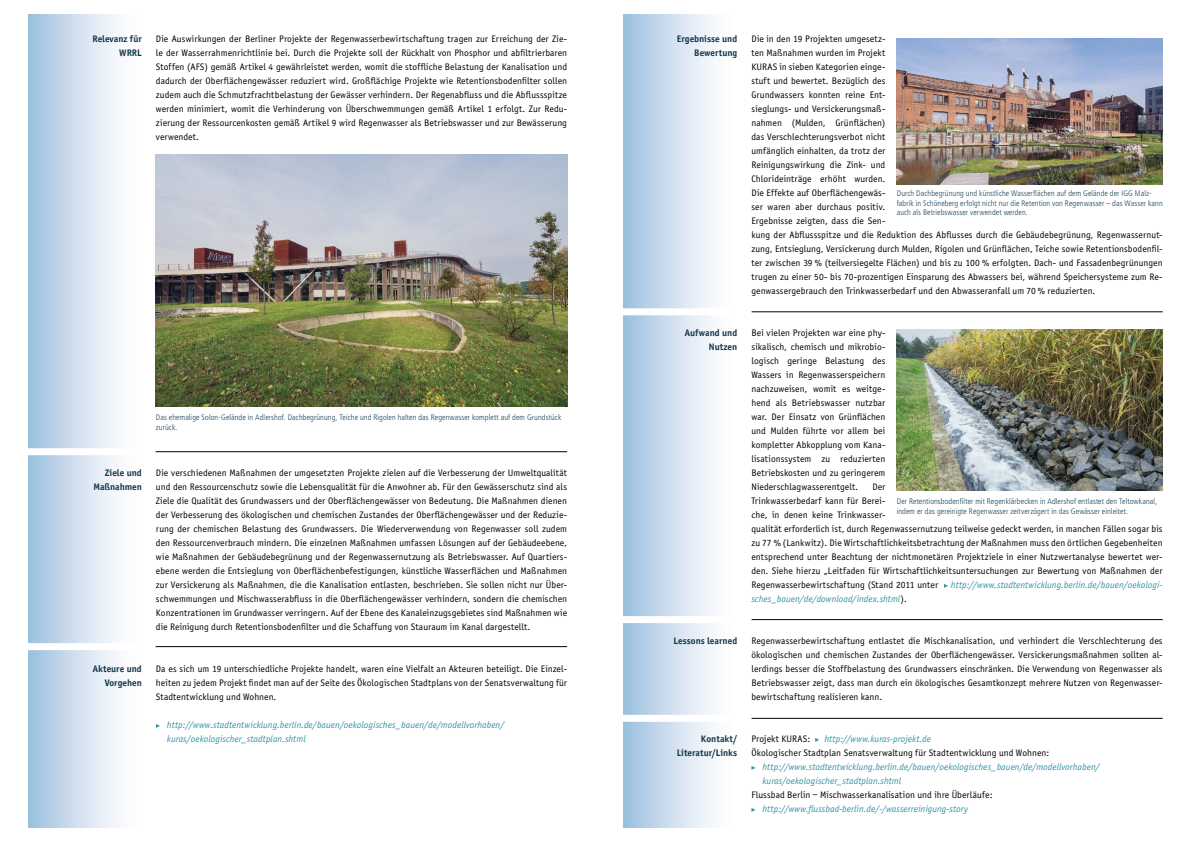
<style>
.page{position:relative;width:1191px;height:842px;background:#fff}
.page>*{position:absolute;margin:0;border:0;box-sizing:border-box;transform-origin:0 0}
.body{font:9.8px/14px "Officina Sans";letter-spacing:.01em;color:#000;text-align:justify}
.body-2{font:italic 9.8px "Officina Sans";letter-spacing:.005em;color:#3296a7}
.body_fett{font:700 9.8px/14px "Officina Sans";color:#13374e;text-align:right}
.bildunterschrift{font:300 condensed 8px/9.6px "Frutiger";letter-spacing:.015em;color:#19425d}
.s1{font-style:normal;color:#000}
</style>
<div class="page">
<div style="left:624px;top:14px;width:113px;height:814px;background:linear-gradient(to right,#a1c2e0,#fff)"></div>
<div style="left:28px;top:14px;width:114px;height:814px;background:linear-gradient(to right,#a1c2e0,#fff)"></div>
<img style="left:156px;top:154px;width:411px;height:252px">
<svg style="left:156px;top:724px;width:4px;height:4px"></svg>
<svg style="left:944px;top:584px;width:4px;height:4px"></svg>
<img style="left:896px;top:38px;width:266px;height:147px">
<img style="left:896px;top:330px;width:266px;height:160px">
<svg style="left:815px;top:738px;width:4px;height:4px"></svg>
<svg style="left:751px;top:766px;width:4px;height:4px"></svg>
<svg style="left:751px;top:808px;width:4px;height:4px"></svg>
<hr style="left:624px;top:619px;width:538px;height:1px;background:#000">
<div style="left:620px;top:616px;width:131px;height:7px;background:#fff"></div>
<hr style="left:624px;top:312px;width:538px;height:1px;background:#000">
<div style="left:620px;top:308px;width:131px;height:7px;background:#fff"></div>
<hr style="left:28px;top:451px;width:539px;height:1px;background:#000">
<div style="left:25px;top:448px;width:131px;height:7px;background:#fff"></div>
<hr style="left:28px;top:646px;width:539px;height:1px;background:#000">
<div style="left:25px;top:643px;width:131px;height:7px;background:#fff"></div>
<hr style="left:624px;top:718px;width:538px;height:1px;background:#000">
<div style="left:620px;top:715px;width:131px;height:7px;background:#fff"></div>
<p class="body_fett" style="left:92px;top:32px;width:51px">Relevanz für<br>WRRL</p>
<p class="body" style="left:156px;top:32px;width:413px">Die Auswirkungen der Berliner Projekte der Regenwasserbewirtschaftung tragen zur Erreichung der Zie&shy;le der Wasserrahmenrichtlinie bei. Durch die Projekte soll der Rückhalt von Phosphor und abfiltrierbaren Stoffen (AFS) gemäß Artikel 4 gewährleistet werden, womit die stoffliche Belastung der Kanalisation und dadurch der Oberflächengewässer reduziert wird. Großflächige Projekte wie Retentionsbodenfilter sollen zudem auch die Schmutzfrachtbelastung der Gewässer verhindern. Der Regenabfluss und die Abflussspitze werden minimiert, womit die Verhinderung von Überschwemmungen gemäß Artikel 1 erfolgt. Zur Redu&shy;zierung der Ressourcenkosten gemäß Artikel 9 wird Regenwasser als Betriebswasser und zur Bewässerung verwendet.</p>
<p class="bildunterschrift" style="left:156px;top:413px;width:407px">Das ehemalige Solon-Gelände in Adlershof. Dachbegrünung, Teiche und Rigolen halten das Regenwasser komplett auf dem Grundstück zurück.</p>
<p class="body_fett" style="left:93px;top:466px;width:50px">Ziele und<br>Maßnahmen</p>
<p class="body_fett" style="left:93px;top:662px;width:50px">Akteure und<br>Vorgehen</p>
<p class="body" style="left:156px;top:466px;width:413px">Die verschiedenen Maßnahmen der umgesetzten Projekte zielen auf die Verbesserung der Umweltqualität und den Ressourcenschutz sowie die Lebensqualität für die Anwohner ab. Für den Gewässerschutz sind als Ziele die Qualität des Grundwassers und der Oberflächengewässer von Bedeutung. Die Maßnahmen dienen der Verbesserung des ökologischen und chemischen Zustandes der Oberflächengewässer und der Reduzie&shy;rung der chemischen Belastung des Grundwassers. Die Wiederverwendung von Regenwasser soll zudem den Ressourcenverbrauch mindern. Die einzelnen Maßnahmen umfassen Lösungen auf der Gebäudeebene, wie Maßnahmen der Gebäudebegrünung und der Regenwassernutzung als Betriebswasser. Auf Quartiers&shy;ebene werden die Entsieglung von Oberflächenbefestigungen, künstliche Wasserflächen und Maßnahmen zur Versickerung als Maßnahmen, die die Kanalisation entlasten, beschrieben. Sie sollen nicht nur Über&shy;schwemmungen und Mischwasserabfluss in die Oberflächengewässer verhindern, sondern die chemischen Konzentrationen im Grundwasser verringern. Auf der Ebene des Kanaleinzugsgebietes sind Maßnahmen wie die Reinigung durch Retentionsbodenfilter und die Schaffung von Stauraum im Kanal dargestellt.</p>
<p class="body" style="left:156px;top:662px;width:413px">Da es sich um 19 unterschiedliche Projekte handelt, waren eine Vielfalt an Akteuren beteiligt. Die Einzel&shy;heiten zu jedem Projekt findet man auf der Seite des Ökologischen Stadtplans von der Senatsverwaltung für Stadtentwicklung und Wohnen.</p>
<p class="body-2" style="left:167px;top:719px;width:339px">http://www.stadtentwicklung.berlin.de/bauen/oekologisches_bauen/de/modellvorhaben/</p>
<p class="body-2" style="left:167px;top:733px;width:140px">kuras/oekologischer_stadtplan.shtml</p>
<p class="body_fett" style="left:677px;top:32px;width:62px">Ergebnisse und<br>Bewertung</p>
<p class="body_fett" style="left:685px;top:326px;width:54px">Aufwand und<br>Nutzen</p>
<p class="body_fett" style="left:673px;top:634px;width:65px">Lessons learned</p>
<p class="body_fett" style="left:701px;top:732px;width:38px">Kontakt/</p>
<p class="body_fett" style="left:676px;top:746px;width:62px">Literatur/Links</p>
<p class="body" style="left:751px;top:32px;width:413px;text-align:left">Die in den 19 Projekten umgesetz-<br>ten Maßnahmen wurden im Projekt<br>KURAS in sieben Kategorien einge-<br>stuft und bewertet. Bezüglich des<br>Grundwassers konnten reine Ent-<br>sieglungs- und Versickerungsmaß-<br>nahmen (Mulden, Grünflächen)<br>das Verschlechterungsverbot nicht<br>umfänglich einhalten, da trotz der<br>Reinigungswirkung die Zink- und<br>Chlorideinträge erhöht wurden.<br>Die Effekte auf Oberflächengewäs-<br>ser waren aber durchaus positiv.<br>Ergebnisse zeigten, dass die Sen-<br>kung der Abflussspitze und die Reduktion des Abflusses durch die Gebäudebegrünung, Regenwassernut&shy;zung, Entsieglung, Versickerung durch Mulden, Rigolen und Grünflächen, Teiche sowie Retentionsbodenfil&shy;ter zwischen 39 % (teilversiegelte Flächen) und bis zu 100 % erfolgten. Dach- und Fassadenbegrünungen trugen zu einer 50- bis 70-prozentigen Einsparung des Abwassers bei, während Speichersysteme zum Re&shy;genwassergebrauch den Trinkwasserbedarf und den Abwasseranfall um 70 % reduzierten.</p>
<p class="body" style="left:751px;top:326px;width:135px">Bei vielen Projekten war eine phy&shy;sikalisch, chemisch und mikrobio&shy;logisch geringe Belastung des Wassers in Regenwasserspeichern nachzuweisen, womit es weitge&shy;hend als Betriebswasser nutzbar war. Der Einsatz von Grünflächen und Mulden führte vor allem bei kompletter Abkopplung vom Kana&shy;lisationssystem zu reduzierten Betriebskosten und zu geringerem Niederschlagwasserentgelt.</p>
<p class="bildunterschrift" style="left:896px;top:189px;width:267px">Durch Dachbegrünung und künstliche Wasserflächen auf dem Gelände der IGG Malz&shy;fabrik in Schöneberg erfolgt nicht nur die Retention von Regenwasser – das Wasser kann auch als Betriebswasser verwendet werden.</p>
<p class="body" style="left:751px;top:480px;width:413px;text-align:left;text-indent:121px">Der<br>Trinkwasserbedarf kann für Berei-<br>che, in denen keine Trinkwasser-<br>qualität erforderlich ist, durch Regenwassernutzung teilweise gedeckt werden, in manchen Fällen sogar bis zu 77 % (Lankwitz). Die Wirtschaftlichkeitsbetrachtung der Maßnahmen muss den örtlichen Gegebenheiten entsprechend unter Beachtung der nichtmonetären Projektziele in einer Nutzwertanalyse bewertet wer&shy;den. Siehe hierzu „Leitfaden für Wirtschaftlichkeitsuntersuchungen zur Bewertung von Maßnahmen der Regenwasserbewirtschaftung (Stand 2011 unter</p>
<p class="bildunterschrift" style="left:896px;top:497px;width:262px">Der Retentionsbodenfilter mit Regenklärbecken in Adlershof entlastet den Teltowkanal, indem er das gereinigte Regenwasser zeitverzögert in das Gewässer einleitet.</p>
<p class="body-2" style="left:951px;top:579px;width:213px">http://www.stadtentwicklung.berlin.de/bauen/oekologi-</p>
<p class="body-2" style="left:751px;top:593px;width:157px">sches_bauen/de/download/index.shtml<span class="s1">).</span></p>
<p class="body" style="left:751px;top:634px;width:413px">Regenwasserbewirtschaftung entlastet die Mischkanalisation, und verhindert die Verschlechterung des ökologischen und chemischen Zustandes der Oberflächengewässer. Versickerungsmaßnahmen sollten al&shy;lerdings besser die Stoffbelastung des Grundwassers einschränken. Die Verwendung von Regenwasser als Betriebswasser zeigt, dass man durch ein ökologisches Gesamtkonzept mehrere Nutzen von Regenwasser&shy;bewirtschaftung realisieren kann.</p>
<p class="body" style="left:751px;top:732px;width:60px">Projekt KURAS:</p>
<p class="body-2" style="left:824px;top:733px;width:108px">http://www.kuras-projekt.de</p>
<p class="body" style="left:751px;top:746px;width:299px">Ökologischer Stadtplan Senatsverwaltung für Stadtentwicklung und Wohnen:</p>
<p class="body-2" style="left:762px;top:761px;width:339px">http://www.stadtentwicklung.berlin.de/bauen/oekologisches_bauen/de/modellvorhaben/</p>
<p class="body-2" style="left:762px;top:775px;width:140px">kuras/oekologischer_stadtplan.shtml</p>
<p class="body" style="left:751px;top:788px;width:242px">Flussbad Berlin – Mischwasserkanalisation und ihre Überläufe:</p>
<p class="body-2" style="left:762px;top:803px;width:207px">http://www.flussbad-berlin.de/-/wasserreinigung-story</p>
</div>
